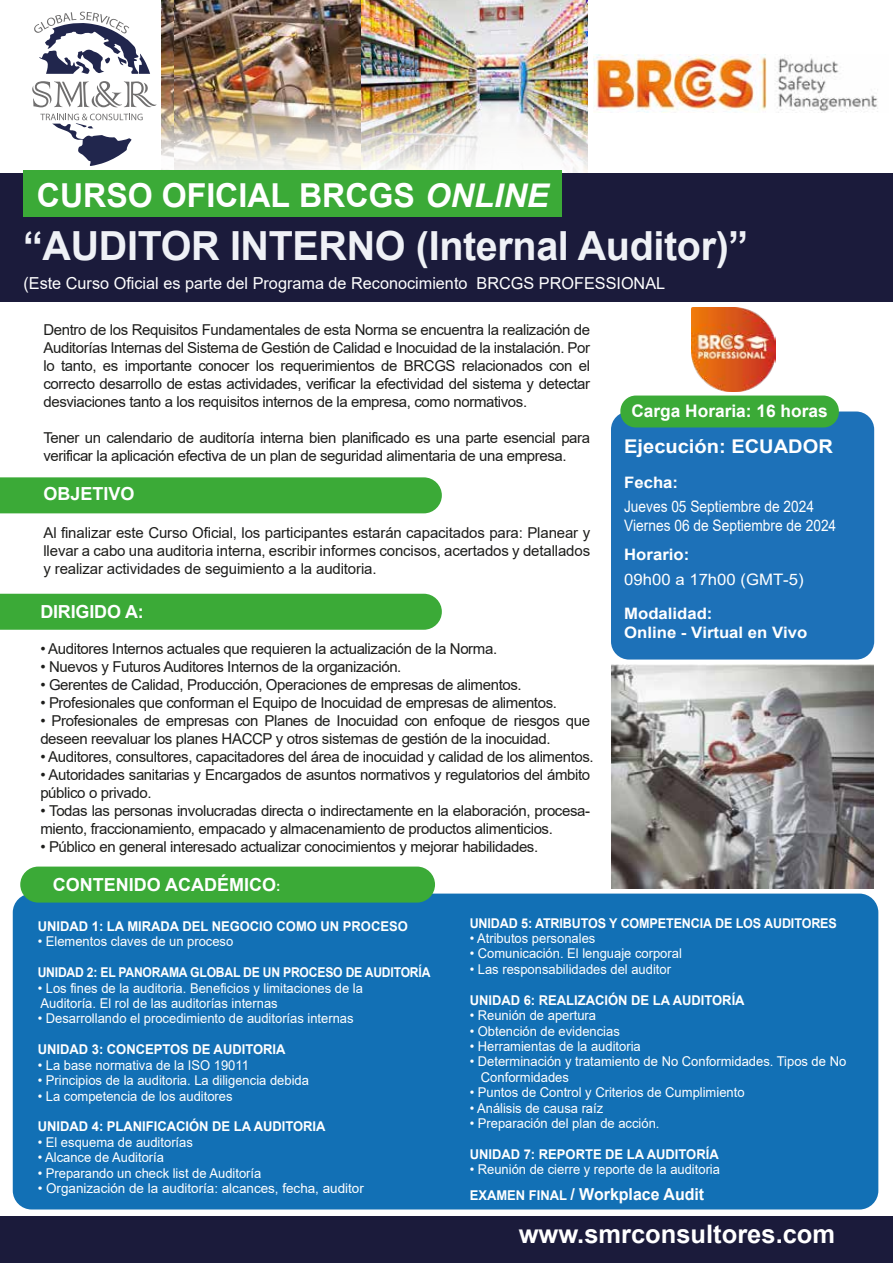
<style>
.page{position:relative;width:893px;height:1263px;background:#fff}
.page>*{position:absolute;margin:0;border:0;box-sizing:border-box;transform-origin:0 0}
.t1{font:700 40.2px "Arial";letter-spacing:-.01em;color:#eff1f6}
.t2{font:700 33px "Arial";color:#fff}
.t3{font:700 25.5px "Arial";color:#fff}
.t4{font:700 18.9px "Arial";color:#fff;scale:1.06 1}
.t5{font:700 18px "Arial";color:#fff}
.t6{font:700 17.25px "Arial";color:#fff}
.t7{font:16.5px "Arial";color:#fff}
.t8{font:700 16.5px "Arial";color:#fff}
.t9{font:15.75px/18.9px "Arial";color:#fff;scale:.87 1}
.t10{font:700 15.75px/18.9px "Arial";color:#fff;scale:1.06 1}
.t11{font:15.75px "Arial";color:#fff;scale:1.06 1}
.t12{font:15px/18px "Arial";letter-spacing:-.025em;color:#1d1d1b}
.t13{font:13.5px/15.5px "Arial";color:#fff;scale:.96 1}
.t14{font:700 13.5px "Arial";color:#fff;scale:.96 1}
.t15{font:13.5px "Arial";color:#fff}
.t16{font:700 13.5px "Arial";color:#fff;scale:.9 1}
.t17{font:700 13.5px "Arial";color:#fff;scale:.93 1}
.s1{font-style:italic;font-size:32.7px}
.s2{font-size:13.5px}
</style>
<div class="page">
<img style="left:174px;top:0;width:187px;height:95px">
<img style="left:361px;top:0;width:227px;height:95px">
<div style="left:0;top:594px;width:442px;height:36px;background:#3baa37"></div>
<div style="left:0;top:477px;width:442px;height:36px;background:#3baa37"></div>
<div style="left:0;top:1216px;width:893px;height:47px;background:#1b1b3b"></div>
<div style="left:13px;top:893px;width:865px;height:316px;background:#1270b5;border-radius:19px"></div>
<div style="left:20px;top:866px;width:415px;height:36px;background:#3baa37;border-radius:18px"></div>
<img style="left:38px;top:95px;width:550px;height:78px">
<div style="left:0;top:173px;width:893px;height:128px;background:#1b1b3b"></div>
<svg style="left:32px;top:81px;width:124px;height:26px"></svg>
<svg style="left:40px;top:114px;width:103px;height:52px"></svg>
<svg style="left:34px;top:12px;width:116px;height:62px"></svg>
<div style="left:611px;top:411px;width:263px;height:248px;background:#1d71b8;border-radius:18px"></div>
<div style="left:620px;top:395px;width:219px;height:32px;background:#3baa37;border-radius:15px"></div>
<div style="left:23px;top:170px;width:538px;height:47px;background:#3baa37"></div>
<img style="left:611px;top:664px;width:262px;height:225px">
<img style="left:593px;top:54px;width:285px;height:59px">
<img style="left:691px;top:307px;width:85px;height:85px">
<h2 class="t2" style="left:37px;top:172px;width:513px">CURSO OFICIAL BRCGS <span class="s1">ONLINE</span></h2>
<h1 class="t1" style="left:23px;top:218px;width:726px">“AUDITOR INTERNO (Internal Auditor)”</h1>
<p class="t7" style="left:23px;top:272px;width:643px">(Este Curso Oficial es parte del Programa de Reconocimiento BRCGS PROFESSIONAL</p>
<p class="t12" style="left:43px;top:321px;width:548px;text-align:justify">Dentro de los Requisitos Fundamentales de esta Norma se encuentra la realización de Auditorías Internas del Sistema de Gestión de Calidad e Inocuidad de la instalación. Por lo tanto, es importante conocer los requerimientos de BRCGS relacionados con el correcto desarrollo de estas actividades, verificar la efectividad del sistema y detectar desviaciones tanto a los requisitos internos de la empresa, como normativos.</p>
<p class="t12" style="left:43px;top:429px;width:548px">Tener un calendario de auditoría interna bien planificado es una parte esencial para verificar la aplicación efectiva de un plan de seguridad alimentaria de una empresa.</p>
<p class="t5" style="left:43px;top:481px;width:93px">OBJETIVO</p>
<p class="t12" style="left:43px;top:523px;width:548px;text-align:justify">Al finalizar este Curso Oficial, los participantes estarán capacitados para: Planear y llevar a cabo una auditoria interna, escribir informes concisos, acertados y detallados y realizar actividades de seguimiento a la auditoria.</p>
<p class="t5" style="left:40px;top:598px;width:105px">DIRIGIDO A:</p>
<p class="t12" style="left:40px;top:639px;width:458px">• Auditores Internos actuales que requieren la actualización de la Norma.</p>
<p class="t12" style="left:40px;top:657px;width:363px">• Nuevos y Futuros Auditores Internos de la organización.</p>
<p class="t12" style="left:40px;top:675px;width:483px">• Gerentes de Calidad, Producción, Operaciones de empresas de alimentos.</p>
<p class="t12" style="left:40px;top:693px;width:518px">• Profesionales que conforman el Equipo de Inocuidad de empresas de alimentos.</p>
<p class="t12" style="left:40px;top:711px;width:551px">• Profesionales de empresas con Planes de Inocuidad con enfoque de riesgos que deseen reevaluar los planes HACCP y otros sistemas de gestión de la inocuidad.</p>
<p class="t12" style="left:40px;top:747px;width:555px">• Auditores, consultores, capacitadores del área de inocuidad y calidad de los alimentos.</p>
<p class="t12" style="left:40px;top:765px;width:551px">• Autoridades sanitarias y Encargados de asuntos normativos y regulatorios del ámbito público o privado.</p>
<p class="t12" style="left:40px;top:801px;width:551px">• Todas las personas involucradas directa o indirectamente en la elaboración, procesa&shy;miento, fraccionamiento, empacado y almacenamiento de productos alimenticios.</p>
<p class="t12" style="left:40px;top:837px;width:499px">• Público en general interesado actualizar conocimientos y mejorar habilidades.</p>
<p class="t6" style="left:631px;top:399px;width:198px">Carga Horaria: 16 horas</p>
<p class="t4" style="left:624px;top:433px;width:198px">Ejecución: ECUADOR</p>
<p class="t10" style="left:624px;top:473px;width:52px">Fecha:</p>
<p class="t9" style="left:624px;top:497px;width:245px">Jueves 05 Septiembre de 2024<br>Viernes 06 de Septiembre de 2024</p>
<p class="t10" style="left:624px;top:545px;width:63px">Horario:</p>
<p class="t11" style="left:624px;top:569px;width:171px">09h00 a 17h00 (GMT-5)</p>
<p class="t10" style="left:624px;top:604px;width:174px">Modalidad:<br>Online - Virtual en Vivo</p>
<p class="t5" style="left:53px;top:872px;width:229px">CONTENIDO ACADÉMICO<span class="s2">:</span></p>
<p class="t14" style="left:38px;top:917px;width:387px">UNIDAD 1: LA MIRADA DEL NEGOCIO COMO UN PROCESO</p>
<p class="t13" style="left:38px;top:934px;width:205px">• Elementos claves de un proceso</p>
<p class="t16" style="left:38px;top:963px;width:438px">UNIDAD 2: EL PANORAMA GLOBAL DE UN PROCESO DE AUDITORÍA</p>
<p class="t13" style="left:38px;top:980px;width:340px">• Los fines de la auditoria. Beneficios y limitaciones de la<br>Auditoría. El rol de las auditorías internas</p>
<p class="t13" style="left:38px;top:1011px;width:331px">• Desarrollando el procedimiento de auditorías internas</p>
<p class="t14" style="left:38px;top:1040px;width:260px">UNIDAD 3: CONCEPTOS DE AUDITORIA</p>
<p class="t13" style="left:38px;top:1057px;width:222px">• La base normativa de la ISO 19011</p>
<p class="t13" style="left:38px;top:1072px;width:284px">• Principios de la auditoria. La diligencia debida</p>
<p class="t13" style="left:38px;top:1088px;width:205px">• La competencia de los auditores</p>
<p class="t14" style="left:38px;top:1117px;width:301px">UNIDAD 4: PLANIFICACIÓN DE LA AUDITORIA</p>
<p class="t13" style="left:38px;top:1134px;width:163px">• El esquema de auditorías</p>
<p class="t13" style="left:38px;top:1150px;width:133px">• Alcance de Auditoría</p>
<p class="t13" style="left:38px;top:1165px;width:235px">• Preparando un check list de Auditoría</p>
<p class="t15" style="left:38px;top:1178px;width:328px">• Organización de la auditoría: alcances, fecha, auditor</p>
<p class="t17" style="left:470px;top:913px;width:396px">UNIDAD 5: ATRIBUTOS Y COMPETENCIA DE LOS AUDITORES</p>
<p class="t13" style="left:470px;top:930px;width:132px">• Atributos personales</p>
<p class="t13" style="left:470px;top:946px;width:223px">• Comunicación. El lenguaje corporal</p>
<p class="t13" style="left:470px;top:961px;width:211px">• Las responsabilidades del auditor</p>
<p class="t14" style="left:470px;top:990px;width:288px">UNIDAD 6: REALIZACIÓN DE LA AUDITORÍA</p>
<p class="t13" style="left:470px;top:1007px;width:133px">• Reunión de apertura</p>
<p class="t13" style="left:470px;top:1023px;width:158px">• Obtención de evidencias</p>
<p class="t13" style="left:470px;top:1038px;width:180px">• Herramientas de la auditoria</p>
<p class="t13" style="left:481px;top:1054px;width:382px;text-indent:-11px">• Determinación y tratamiento de No Conformidades. Tipos de No<br>Conformidades</p>
<p class="t13" style="left:470px;top:1085px;width:288px">• Puntos de Control y Criterios de Cumplimiento</p>
<p class="t13" style="left:470px;top:1100px;width:141px">• Análisis de causa raíz</p>
<p class="t13" style="left:470px;top:1115px;width:199px">• Preparación del plan de acción.</p>
<p class="t14" style="left:470px;top:1144px;width:261px">UNIDAD 7: REPORTE DE LA AUDITORÍA</p>
<p class="t13" style="left:470px;top:1162px;width:262px">• Reunión de cierre y reporte de la auditoria</p>
<p class="t8" style="left:470px;top:1182px;width:236px"><span class="s2">EXAMEN FINAL</span> / Workplace Audit</p>
<h3 class="t3" style="left:519px;top:1216px;width:318px">www.smrconsultores.com</h3>
</div>
